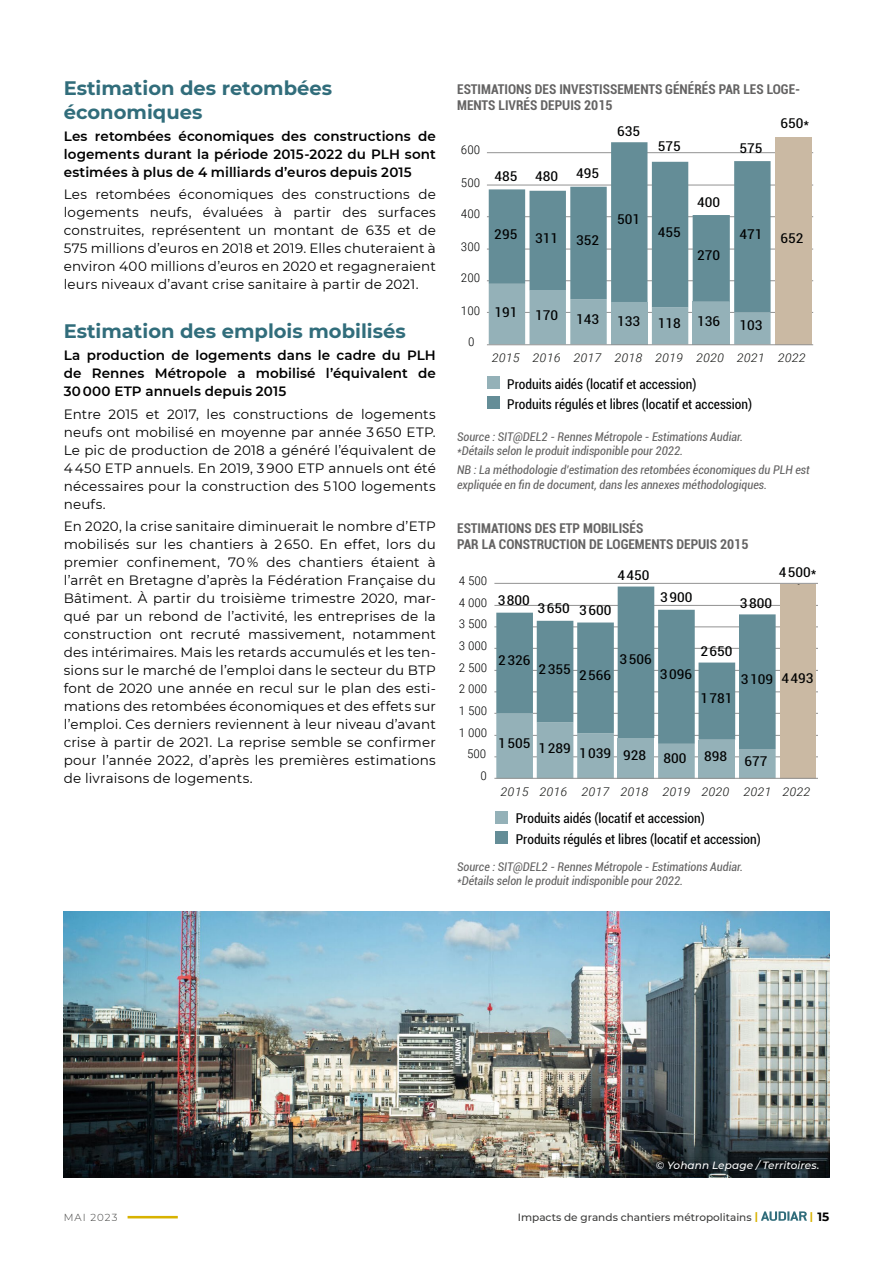
<style>
.page{position:relative;width:893px;height:1263px;background:#fff}
.page>*{position:absolute;margin:0;border:0;box-sizing:border-box;transform-origin:0 0}
.T2{font:700 19.5px/23.4px "Montserrat";color:#316d7b}
.texte_courant{font:13.5px/18px "Montserrat";letter-spacing:.01em;color:#000;text-align:justify}
.texte_courant-2{font:600 13.5px/18px "Montserrat";letter-spacing:.005em;color:#000;text-align:justify}
.t1{font:condensed 13.5px "Roboto";color:#010202;scale:1.1 1}
.t2{font:condensed 13.5px/20.5px "Roboto";color:#010202}
.Titre_graphe{font:700 condensed 13.5px/16.2px "Roboto";color:#646363}
.source{font:italic condensed 12px/14.4px "Roboto";color:#646363}
.t3{font:italic 300 12px "Roboto Condensed";color:#1d1e1c;scale:1.22 1}
.t4{font:300 12px "Roboto Condensed";color:#010202;scale:1.1 1}
.t5{font:700 12px "Montserrat";color:#000}
.t6{font:500 10.5px "Montserrat";color:#3c3c3b}
.Crédit_photo{font:italic 500 10.5px "Montserrat";letter-spacing:.01em;color:#fff}
.t7{font:300 10.2px "Montserrat";letter-spacing:.1em;color:#3c3c3b}
.t8{font:5.85px "Roboto Condensed";color:#010202;scale:1.32 1}
.s1{font-weight:700;color:#d8b200}
.s2{font-size:10.5px;color:#d8b200}
</style>
<div class="page">
<hr style="left:128px;top:1216px;width:50px;height:2px;background:#d8b200">
<svg style="left:761px;top:1211px;width:46px;height:10px"></svg>
<img style="left:64px;top:912px;width:765px;height:266px">
<hr style="left:487px;top:312px;width:326px;height:1px;background:#929292">
<hr style="left:487px;top:280px;width:326px;height:1px;background:#929292">
<hr style="left:487px;top:249px;width:326px;height:1px;background:#929292">
<hr style="left:487px;top:216px;width:326px;height:1px;background:#929292">
<hr style="left:487px;top:185px;width:326px;height:1px;background:#929292">
<hr style="left:487px;top:152px;width:326px;height:1px;background:#929292">
<div style="left:775px;top:137px;width:36px;height:207px;background:#cab9a3"></div>
<svg style="left:489px;top:312px;width:282px;height:32px;background:#9db7bd"></svg>
<svg style="left:489px;top:142px;width:282px;height:170px;fill:#648d97"></svg>
<hr style="left:487px;top:344px;width:326px;height:1px;background:#929292">
<div style="left:487px;top:376px;width:13px;height:13px;background:#94b1b8"></div>
<div style="left:487px;top:396px;width:13px;height:13px;background:#648d97"></div>
<hr style="left:494px;top:756px;width:324px;height:1px;background:#929292">
<hr style="left:494px;top:735px;width:324px;height:1px;background:#929292">
<hr style="left:494px;top:713px;width:324px;height:1px;background:#929292">
<hr style="left:494px;top:692px;width:324px;height:1px;background:#929292">
<hr style="left:494px;top:670px;width:324px;height:1px;background:#929292">
<hr style="left:494px;top:648px;width:324px;height:1px;background:#929292">
<hr style="left:494px;top:627px;width:324px;height:1px;background:#929292">
<hr style="left:494px;top:605px;width:324px;height:1px;background:#929292">
<hr style="left:494px;top:583px;width:324px;height:1px;background:#929292">
<div style="left:780px;top:584px;width:36px;height:195px;background:#cab9a3"></div>
<svg style="left:496px;top:749px;width:280px;height:29px;background:#9cb6bd"></svg>
<svg style="left:496px;top:586px;width:280px;height:163px;fill:#648d97"></svg>
<hr style="left:494px;top:778px;width:324px;height:1px;background:#929292">
<div style="left:495px;top:811px;width:13px;height:12px;background:#94b1b8"></div>
<div style="left:495px;top:831px;width:13px;height:12px;background:#648d97"></div>
<p class="T2" style="left:64px;top:76px;width:270px">Estimation des retombées économiques</p>
<p class="texte_courant-2" style="left:64px;top:126px;width:374px">Les retombées économiques des constructions de logements durant la période 2015-2022 du PLH sont estimées à plus de 4 milliards d’euros depuis 2015</p>
<p class="texte_courant" style="left:64px;top:185px;width:374px">Les retombées économiques des constructions de logements neufs, évaluées à partir des surfaces construites, représentent un montant de 635 et de 575 millions d’euros en 2018 et 2019. Elles chuteraient à environ 400 millions d’euros en 2020 et regagneraient leurs niveaux d’avant crise sanitaire à partir de 2021.</p>
<p class="T2" style="left:64px;top:318px;width:344px">Estimation des emplois mobilisés</p>
<p class="texte_courant-2" style="left:64px;top:346px;width:374px">La production de logements dans le cadre du PLH de Rennes Métropole a mobilisé l’équivalent de 30 000 ETP annuels depuis 2015</p>
<p class="texte_courant" style="left:64px;top:404px;width:374px">Entre 2015 et 2017, les constructions de logements neufs ont mobilisé en moyenne par année 3 650 ETP.<br>Le pic de production de 2018 a généré l’équivalent de 4 450 ETP annuels. En 2019, 3 900 ETP annuels ont été nécessaires pour la construction des 5 100 logements neufs.</p>
<p class="texte_courant" style="left:64px;top:517px;width:374px">En 2020, la crise sanitaire diminuerait le nombre d’ETP mobilisés sur les chantiers à 2 650. En effet, lors du premier confinement, 70 % des chantiers étaient à l’arrêt en Bretagne d’après la Fédération Française du Bâtiment. À partir du troisième trimestre 2020, mar&shy;qué par un rebond de l’activité, les entreprises de la construction ont recruté massivement, notamment des intérimaires. Mais les retards accumulés et les ten&shy;sions sur le marché de l’emploi dans le secteur du BTP font de 2020 une année en recul sur le plan des esti&shy;mations des retombées économiques et des effets sur l’emploi. Ces derniers reviennent à leur niveau d’avant crise à partir de 2021. La reprise semble se confirmer pour l’année 2022, d’après les premières estimations de livraisons de logements.</p>
<p class="Titre_graphe" style="left:457px;top:80px;width:345px">ESTIMATIONS DES INVESTISSEMENTS GÉNÉRÉS PAR LES LOGE-<br>MENTS LIVRÉS DEPUIS 2015</p>
<p class="t4" style="left:461px;top:142px;width:19px">600</p>
<p class="t4" style="left:461px;top:174px;width:19px">500</p>
<p class="t4" style="left:461px;top:206px;width:19px">400</p>
<p class="t4" style="left:461px;top:238px;width:19px">300</p>
<p class="t4" style="left:461px;top:270px;width:19px">200</p>
<p class="t4" style="left:461px;top:302px;width:19px">100</p>
<p class="t4" style="left:468px;top:334px;width:7px">0</p>
<p class="t1" style="left:494px;top:167px;width:22px">485</p>
<p class="t1" style="left:535px;top:167px;width:22px">480</p>
<p class="t1" style="left:576px;top:164px;width:22px">495</p>
<p class="t1" style="left:494px;top:224px;width:22px">295</p>
<p class="t1" style="left:535px;top:228px;width:22px">311</p>
<p class="t1" style="left:576px;top:231px;width:22px">352</p>
<p class="t1" style="left:617px;top:122px;width:22px">635</p>
<p class="t1" style="left:617px;top:210px;width:22px">501</p>
<p class="t1" style="left:658px;top:137px;width:22px">575</p>
<p class="t1" style="left:658px;top:222px;width:22px">455</p>
<p class="t1" style="left:697px;top:193px;width:22px">400</p>
<p class="t1" style="left:697px;top:246px;width:22px">270</p>
<p class="t1" style="left:740px;top:138px;width:22px">575</p>
<p class="t1" style="left:739px;top:224px;width:22px">471</p>
<p class="t1" style="left:494px;top:303px;width:22px">191</p>
<p class="t1" style="left:535px;top:305px;width:22px">170</p>
<p class="t1" style="left:576px;top:310px;width:22px">143</p>
<p class="t1" style="left:617px;top:311px;width:22px">133</p>
<p class="t1" style="left:658px;top:313px;width:58px">118 136</p>
<p class="t1" style="left:740px;top:316px;width:22px">103</p>
<p class="t1" style="left:780px;top:114px;width:28px">650*</p>
<p class="t1" style="left:780px;top:228px;width:22px">652</p>
<p class="t3" style="left:492px;top:349px;width:259px">2015 2016 2017 2018 2019 2020 2021 2022</p>
<p class="t2" style="left:507px;top:373px;width:246px">Produits aidés (locatif et accession)<br>Produits régulés et libres (locatif et accession)</p>
<p class="source" style="left:457px;top:429px;width:287px">Source : SIT@DEL2 - Rennes Métropole - Estimations Audiar.</p>
<p class="source" style="left:457px;top:443px;width:228px">*Détails selon le produit indisponible pour 2022.</p>
<p class="source" style="left:457px;top:463px;width:354px">NB : La méthodologie d’estimation des retombées économiques du PLH est expliquée en fin de document, dans les annexes méthodologiques.</p>
<p class="Titre_graphe" style="left:457px;top:519px;width:293px">ESTIMATIONS DES ETP MOBILISÉS<br>PAR LA CONSTRUCTION DE LOGEMENTS DEPUIS 2015</p>
<p class="t4" style="left:459px;top:573px;width:27px">4 500</p>
<p class="t1" style="left:617px;top:566px;width:31px">4 450</p>
<p class="t1" style="left:779px;top:562px;width:36px">4 500*</p>
<p class="t8" style="left:798px;top:580px;width:3px">-</p>
<p class="t4" style="left:459px;top:594px;width:27px">4 000</p>
<p class="t4" style="left:459px;top:616px;width:27px">3 500</p>
<p class="t4" style="left:459px;top:637px;width:27px">3 000</p>
<p class="t4" style="left:459px;top:659px;width:27px">2 500</p>
<p class="t4" style="left:459px;top:681px;width:27px">2 000</p>
<p class="t4" style="left:459px;top:702px;width:27px">1 500</p>
<p class="t4" style="left:459px;top:724px;width:27px">1 000</p>
<p class="t4" style="left:467px;top:746px;width:19px">500</p>
<p class="t4" style="left:480px;top:767px;width:7px">0</p>
<p class="t1" style="left:498px;top:591px;width:31px">3 800</p>
<p class="t1" style="left:537px;top:600px;width:69px">3 650 3 600</p>
<p class="t1" style="left:660px;top:588px;width:31px">3 900</p>
<p class="t1" style="left:740px;top:593px;width:31px">3 800</p>
<p class="t1" style="left:498px;top:651px;width:31px">2 326</p>
<p class="t1" style="left:539px;top:659px;width:31px">2 355</p>
<p class="t1" style="left:579px;top:666px;width:31px">2 566</p>
<p class="t1" style="left:619px;top:650px;width:31px">3 506</p>
<p class="t1" style="left:660px;top:665px;width:31px">3 096</p>
<p class="t1" style="left:700px;top:642px;width:31px">2 650</p>
<p class="t1" style="left:700px;top:689px;width:31px">1 781</p>
<p class="t1" style="left:741px;top:670px;width:31px">3 109</p>
<p class="t1" style="left:781px;top:669px;width:31px">4 493</p>
<p class="t1" style="left:498px;top:738px;width:136px">1 505 1 289 1 039 928</p>
<p class="t1" style="left:664px;top:749px;width:22px">800</p>
<p class="t1" style="left:704px;top:747px;width:22px">898</p>
<p class="t1" style="left:744px;top:752px;width:22px">677</p>
<p class="t3" style="left:501px;top:783px;width:255px">2015 2016 2017 2018 2019 2020 2021 2022</p>
<p class="t2" style="left:516px;top:808px;width:246px">Produits aidés (locatif et accession)<br>Produits régulés et libres (locatif et accession)</p>
<p class="source" style="left:457px;top:859px;width:287px">Source : SIT@DEL2 - Rennes Métropole - Estimations Audiar.</p>
<p class="source" style="left:457px;top:873px;width:228px">*Détails selon le produit indisponible pour 2022.</p>
<p class="Crédit_photo" style="left:656px;top:1158px;width:165px">© Yohann Lepage / Territoires.</p>
<p class="t7" style="left:64px;top:1210px;width:55px">MAI 2023</p>
<p class="t6" style="left:518px;top:1210px;width:242px">Impacts de grands chantiers métropolitains <span class="s1">|</span></p>
<p class="t5" style="left:810px;top:1208px;width:21px"><span class="s2">|</span> 15</p>
</div>
